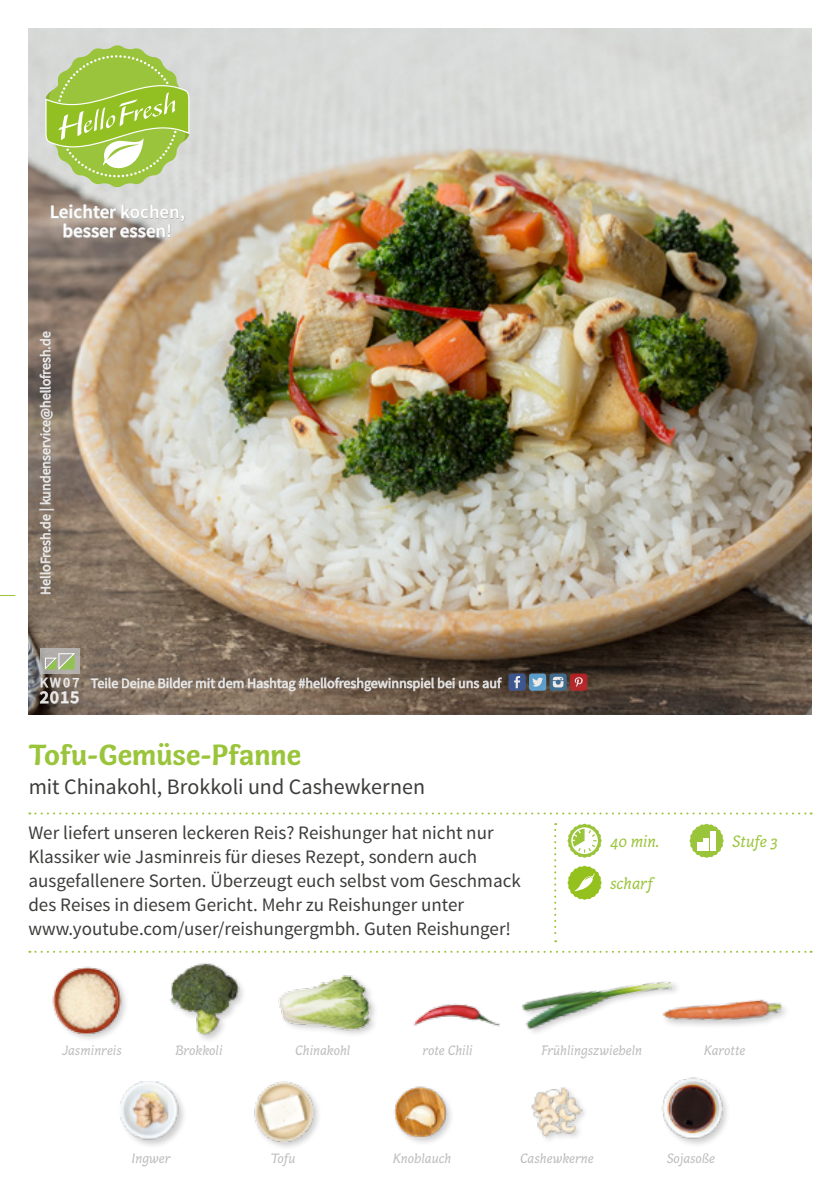
<style>
.page{position:relative;width:840px;height:1191px;background:#fff}
.page>*{position:absolute;margin:0;border:0;box-sizing:border-box;transform-origin:0 0}
.t1{font:700 30px "Capucine Basic";color:#9ac43a}
.t2{font:22px "Source Sans Pro";color:#3c3c3b}
.t3{font:19px/24px "Source Sans Pro";color:#3c3c3b}
.t4{font:600 19px/19px "Source Sans Pro";color:#fff;text-align:center}
.t5{font:600 18px "Source Sans Pro";color:#fff}
.t6{font:italic 17px "Capucine Basic";color:#9ac43a}
.t7{font:14px "Source Sans Pro";color:#fff}
.t8{font:italic 14px "Capucine Basic";color:#bcbcbc}
</style>
<div class="page">
<img style="left:28px;top:28px;width:783px;height:686px">
<div style="left:51px;top:965px;width:79px;height:78px;background:#000;opacity:.2"></div>
<img style="left:51px;top:965px;width:72px;height:72px">
<img style="left:169px;top:963px;width:74px;height:77px">
<div style="left:278px;top:974px;width:100px;height:64px;background:#000;opacity:.2"></div>
<img style="left:278px;top:974px;width:94px;height:57px">
<img style="left:521px;top:981px;width:153px;height:49px">
<div style="left:119px;top:1081px;width:69px;height:68px;background:#000;opacity:.2"></div>
<img style="left:119px;top:1081px;width:62px;height:61px">
<div style="left:253px;top:1080px;width:69px;height:71px;background:#000;opacity:.2"></div>
<img style="left:253px;top:1080px;width:63px;height:62px">
<img style="left:531px;top:1087px;width:50px;height:51px">
<div style="left:660px;top:1076px;width:70px;height:71px;background:#000;opacity:.2"></div>
<img style="left:660px;top:1077px;width:64px;height:68px">
<div style="left:392px;top:1085px;width:62px;height:61px;background:#000;opacity:.2"></div>
<img style="left:392px;top:1086px;width:57px;height:50px">
<img style="left:658px;top:996px;width:127px;height:34px">
<img style="left:413px;top:1004px;width:87px;height:23px">
<svg style="left:29px;top:812px;width:782px;height:2px"></svg>
<svg style="left:554px;top:823px;width:2px;height:119px"></svg>
<svg style="left:29px;top:950px;width:782px;height:2px"></svg>
<svg style="left:45px;top:45px;width:144px;height:142px;background:#b0cd6e"></svg>
<svg style="left:50px;top:204px;width:135px;height:48px;background:#aba29a"></svg>
<svg style="left:39px;top:331px;width:15px;height:264px;background:#938980"></svg>
<svg style="left:90px;top:673px;width:412px;height:24px;background:#817366"></svg>
<div style="left:508px;top:673px;width:17px;height:17px;background:#3d568e;border-radius:3px"></div>
<svg style="left:514px;top:676px;width:6px;height:12px"></svg>
<svg style="left:549px;top:673px;width:17px;height:17px"></svg>
<svg style="left:552px;top:677px;width:11px;height:10px"></svg>
<div style="left:528px;top:673px;width:18px;height:17px;background:#5a9ccb;border-radius:3px"></div>
<svg style="left:532px;top:677px;width:11px;height:9px"></svg>
<svg style="left:569px;top:673px;width:18px;height:17px"></svg>
<svg style="left:574px;top:677px;width:8px;height:10px"></svg>
<svg style="left:0;top:595px;width:15px;height:1px"></svg>
<svg style="left:567px;top:823px;width:34px;height:35px"></svg>
<svg style="left:689px;top:823px;width:34px;height:35px"></svg>
<div style="left:710px;top:831px;width:5px;height:19px;background:#fff"></div>
<svg style="left:567px;top:865px;width:34px;height:35px"></svg>
<div style="left:40px;top:648px;width:39px;height:26px;background:#b0adaa"></div>
<svg style="left:39px;top:653px;width:41px;height:51px"></svg>
<p class="t4" style="left:50px;top:203px;width:137px">Leichter kochen, besser essen!</p>
<p class="t7" style="left:37px;top:595px;width:265px;rotate:-90deg">HelloFresh.de | kundenservice@hellofresh.de</p>
<p class="t7" style="left:40px;top:674px;width:41px">KW07</p>
<p class="t5" style="left:40px;top:686px;width:41px">2015</p>
<p class="t7" style="left:91px;top:674px;width:411px">Teile Deine Bilder mit dem Hashtag #hellofreshgewinnspiel bei uns auf</p>
<h1 class="t1" style="left:29px;top:731px;width:274px">Tofu-Gemüse-Pfanne</h1>
<p class="t2" style="left:29px;top:772px;width:397px">mit Chinakohl, Brokkoli und Cashewkernen</p>
<p class="t3" style="left:28px;top:820px;width:493px">Wer liefert unseren leckeren Reis? Reishunger hat nicht nur Klassiker wie Jasminreis für dieses Rezept, sondern auch ausgefallenere Sorten. Überzeugt euch selbst vom Geschmack des Reises in diesem Gericht. Mehr zu Reishunger unter www.youtube.com/user/reishungergmbh. Guten Reishunger!</p>
<p class="t6" style="left:609px;top:829px;width:51px">40 min.</p>
<p class="t6" style="left:731px;top:829px;width:47px">Stufe 3</p>
<p class="t6" style="left:609px;top:871px;width:45px">scharf</p>
<p class="t8" style="left:62px;top:1040px;width:61px">Jasminreis</p>
<p class="t8" style="left:175px;top:1040px;width:49px">Brokkoli</p>
<p class="t8" style="left:295px;top:1040px;width:57px">Chinakohl</p>
<p class="t8" style="left:422px;top:1040px;width:52px">rote Chili</p>
<p class="t8" style="left:541px;top:1040px;width:102px">Frühlingszwiebeln</p>
<p class="t8" style="left:703px;top:1040px;width:43px">Karotte</p>
<p class="t8" style="left:131px;top:1147px;width:40px">Ingwer</p>
<p class="t8" style="left:271px;top:1147px;width:26px">Tofu</p>
<p class="t8" style="left:392px;top:1147px;width:60px">Knoblauch</p>
<p class="t8" style="left:519px;top:1147px;width:75px">Cashewkerne</p>
<p class="t8" style="left:666px;top:1147px;width:50px">Sojasoße</p>
</div>
